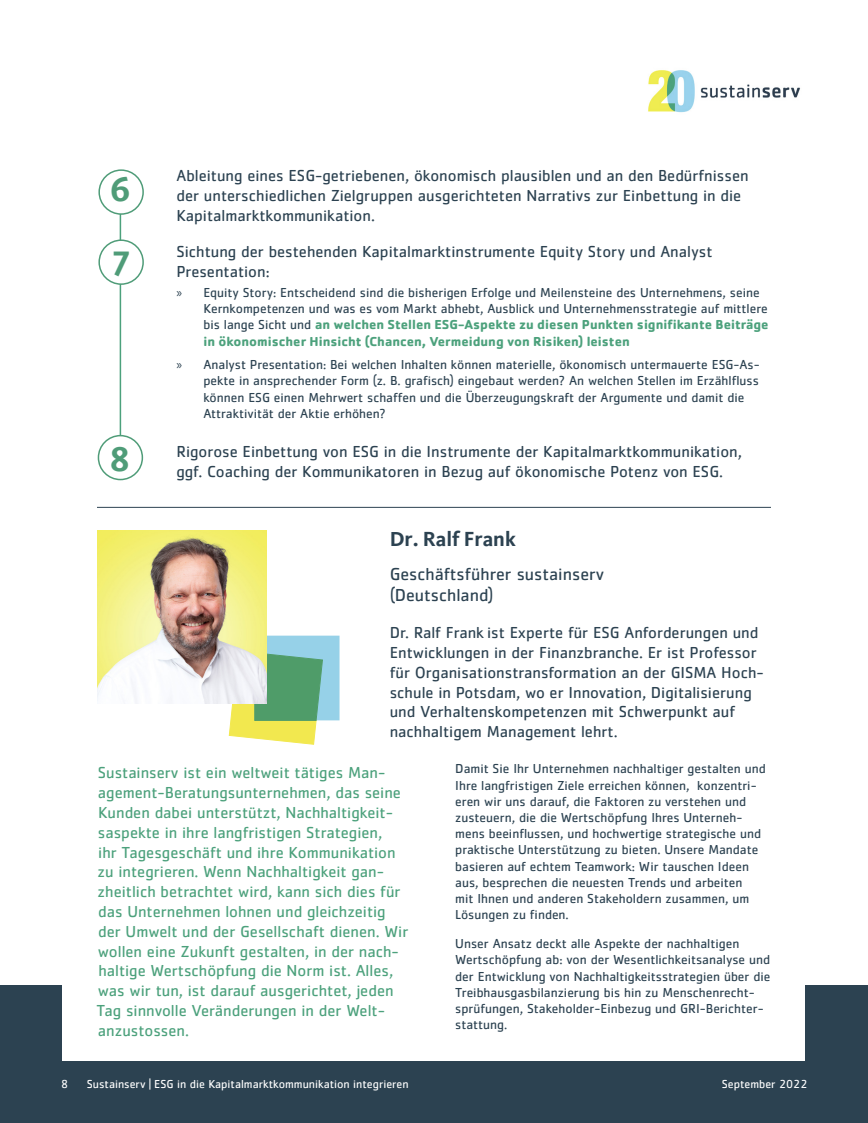
<style>
.page{position:relative;width:868px;height:1123px;background:#fff}
.page>*{position:absolute;margin:0;border:0;box-sizing:border-box;transform-origin:0 0}
.t1{font:700 36px "Kievit";color:#4f9c78}
.t2{font:700 21px "Kievit";color:#2c4251}
.t3{font:18px/21px "Cachet Pro";color:#2c4251}
.t4{font:16.5px/19.8px "Cachet Pro";color:#2c4251}
.t5{font:16.5px/19.8px "Cachet Pro";color:#4ca17c}
.t6{font:13.5px/16.2px "Cachet Pro";color:#2c4251}
.t7{font:12px "Cachet Pro";color:#fff}
.s1{font-family:"Myriad Pro"}
.s2{font-weight:700;color:#4ca17c}
</style>
<div class="page">
<div style="left:0;top:985px;width:867px;height:138px;background:#2c4251"></div>
<div style="left:63px;top:977px;width:742px;height:83px;background:#fff"></div>
<img style="left:648px;top:70px;width:152px;height:43px">
<svg style="left:229px;top:635px;width:110px;height:109px"></svg>
<img style="left:97px;top:531px;width:169px;height:172px">
<hr style="left:97px;top:507px;width:673px;height:1px;background:#2c4251">
<hr style="left:120px;top:200px;width:1px;height:252px;background:#4ca17c">
<div style="left:98px;top:435px;width:44px;height:44px;background:#fff;border-radius:50%"></div>
<div style="left:98px;top:435px;width:45px;height:45px;border:2px solid #4f9c78;border-radius:50%"></div>
<div style="left:99px;top:170px;width:44px;height:44px;background:#fff;border-radius:50%"></div>
<div style="left:98px;top:169px;width:46px;height:46px;border:2px solid #4f9c78;border-radius:50%"></div>
<div style="left:99px;top:240px;width:44px;height:44px;background:#fff;border-radius:50%"></div>
<div style="left:98px;top:239px;width:46px;height:46px;border:2px solid #4f9c78;border-radius:50%"></div>
<p class="t1" style="left:111px;top:168px;width:21px">6</p>
<p class="t4" style="left:176px;top:165px;width:573px">Ableitung eines ESG-getriebenen, ökonomisch plausiblen und an den Bedürfnissen der unterschiedlichen Zielgruppen ausgerichteten Narrativs zur Einbettung in die<br>Kapitalmarktkommunikation.</p>
<p class="t1" style="left:113px;top:236px;width:19px">7</p>
<p class="t4" style="left:176px;top:241px;width:537px">Sichtung der bestehenden Kapitalmarktinstrumente Equity Story und Analyst</p>
<p class="t4" style="left:176px;top:261px;width:95px">Presentation:</p>
<p class="t6" style="left:203px;top:284px;width:566px;text-indent:-27px"><span class="s1">»</span> Equity Story: Entscheidend sind die bisherigen Erfolge und Meilensteine des Unternehmens, seine Kernkompetenzen und was es vom Markt abhebt, Ausblick und Unternehmensstrategie auf mittlere bis lange Sicht und <span class="s2">an welchen Stellen ESG-Aspekte zu diesen Punkten signifikante Beiträge in ökonomischer Hinsicht (Chancen, Vermeidung von Risiken) leisten</span></p>
<p class="t6" style="left:203px;top:356px;width:558px;text-indent:-27px"><span class="s1">»</span> Analyst Presentation: Bei welchen Inhalten können materielle, ökonomisch untermauerte ESG-As&shy;pekte in ansprechender Form (z. B. grafisch) eingebaut werden? An welchen Stellen im Erzählfluss können ESG einen Mehrwert schaffen und die Überzeugungskraft der Argumente und damit die Attraktivität der Aktie erhöhen?</p>
<p class="t1" style="left:110px;top:437px;width:21px">8</p>
<p class="t4" style="left:176px;top:441px;width:567px">Rigorose Einbettung von ESG in die Instrumente der Kapitalmarktkommunikation, ggf. Coaching der Kommunikatoren in Bezug auf ökonomische Potenz von ESG.</p>
<p class="t2" style="left:389px;top:527px;width:128px">Dr. Ralf Frank</p>
<p class="t3" style="left:389px;top:563px;width:216px">Geschäftsführer sustainserv (Deutschland)</p>
<p class="t4" style="left:389px;top:622px;width:375px">Dr. Ralf Frank ist Experte für ESG Anforderungen und Entwicklungen in der Finanzbranche. Er ist Professor für Organisationstransformation an der GISMA Hoch&shy;schule in Potsdam, wo er Innovation, Digitalisierung und Verhaltenskompetenzen mit Schwerpunkt auf nachhaltigem Management lehrt.</p>
<p class="t5" style="left:97px;top:763px;width:313px">Sustainserv ist ein weltweit tätiges Man&shy;agement-Beratungsunternehmen, das seine Kunden dabei unterstützt, Nachhaltigkeit&shy;saspekte in ihre langfristigen Strategien,<br>ihr Tagesgeschäft und ihre Kommunikation zu integrieren. Wenn Nachhaltigkeit gan&shy;zheitlich betrachtet wird, kann sich dies für das Unternehmen lohnen und gleichzeitig der Umwelt und der Gesellschaft dienen. Wir wollen eine Zukunft gestalten, in der nach&shy;haltige Wertschöpfung die Norm ist. Alles, was wir tun, ist darauf ausgerichtet, jeden Tag sinnvolle Veränderungen in der Welt&shy;anzustossen.</p>
<p class="t6" style="left:455px;top:760px;width:312px">Damit Sie Ihr Unternehmen nachhaltiger gestalten und Ihre langfristigen Ziele erreichen können, konzentri&shy;eren wir uns darauf, die Faktoren zu verstehen und zusteuern, die die Wertschöpfung Ihres Unterneh&shy;mens beeinflussen, und hochwertige strategische und praktische Unterstützung zu bieten. Unsere Mandate basieren auf echtem Teamwork: Wir tauschen Ideen aus, besprechen die neuesten Trends und arbeiten<br>mit Ihnen und anderen Stakeholdern zusammen, um Lösungen zu finden.</p>
<p class="t6" style="left:455px;top:935px;width:316px">Unser Ansatz deckt alle Aspekte der nachhaltigen Wertschöpfung ab: von der Wesentlichkeitsanalyse und der Entwicklung von Nachhaltigkeitsstrategien über die Treibhausgasbilanzierung bis hin zu Menschenrecht&shy;sprüfungen, Stakeholder-Einbezug und GRI-Berichter&shy;stattung.</p>
<p class="t7" style="left:61px;top:1077px;width:9px">8</p>
<p class="t7" style="left:87px;top:1077px;width:323px">Sustainserv | ESG in die Kapitalmarktkommunikation integrieren</p>
<p class="t7" style="left:721px;top:1077px;width:87px">September 2022</p>
</div>
